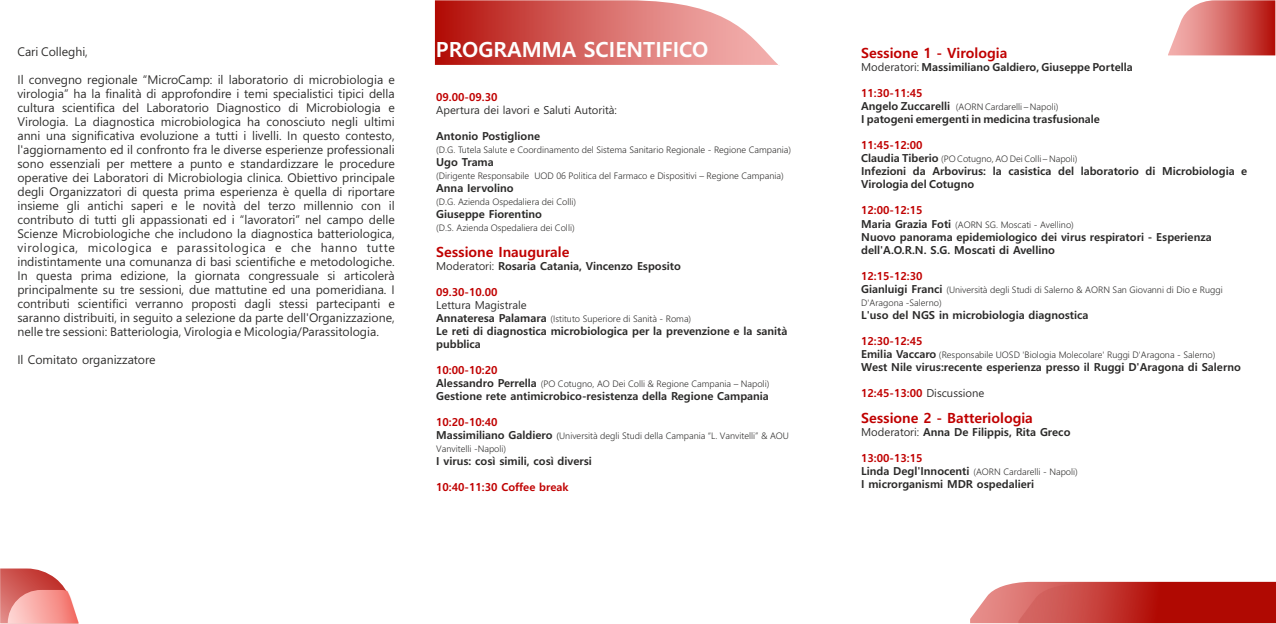
<style>
.page{position:relative;width:1276px;height:624px;background:#fff}
.page>*{position:absolute;margin:0;border:0;box-sizing:border-box;transform-origin:0 0}
.t1{font:700 20.8px "Malgun Gothic";color:#fefefe}
.t2{font:700 14px "Malgun Gothic";color:#c00000}
.t3{font:12px/14px "Malgun Gothic";color:#2b2a29;text-align:justify}
.t4{font:700 11px/13px "Malgun Gothic";color:#2b2a29}
.t5{font:700 11px "Malgun Gothic";color:#c00000}
.t6{font:11px "Malgun Gothic";color:#2b2a29}
.t7{font:300 9px/13px "Malgun Gothic";color:#2b2a29}
.s1{font-weight:400}
.s2{font-weight:700;font-size:11px}
.s3{font-weight:400;color:#2b2a29}
</style>
<div class="page">
<svg style="left:970px;top:582px;width:306px;height:41px;background:#c43d38"></svg>
<svg style="left:0;top:568px;width:66px;height:55px;background:#d5706c"></svg>
<img style="left:8px;top:590px;width:71px;height:33px">
<svg style="left:1168px;top:0;width:107px;height:56px;background:#d97773"></svg>
<svg style="left:435px;top:0;width:344px;height:66px;background:#d97774"></svg>
<p class="t3" style="left:17px;top:45px;width:72px">Cari Colleghi,</p>
<p class="t3" style="left:17px;top:73px;width:379px">Il convegno regionale “MicroCamp: il laboratorio di microbiologia e virologia” ha la finalità di approfondire i temi specialistici tipici della cultura scientifica del Laboratorio Diagnostico di Microbiologia e Virologia. La diagnostica microbiologica ha conosciuto negli ultimi anni una significativa evoluzione a tutti i livelli. In questo contesto, l'aggiornamento ed il confronto fra le diverse esperienze professionali sono essenziali per mettere a punto e standardizzare le procedure operative dei Laboratori di Microbiologia clinica. Obiettivo principale degli Organizzatori di questa prima esperienza è quella di riportare insieme gli antichi saperi e le novità del terzo millennio con il contributo di tutti gli appassionati ed i “lavoratori” nel campo delle Scienze Microbiologiche che includono la diagnostica batteriologica, virologica, micologica e parassitologica e che hanno tutte indistintamente una comunanza di basi scientifiche e metodologiche.<br>In questa prima edizione, la giornata congressuale si articolerà principalmente su tre sessioni, due mattutine ed una pomeridiana. I contributi scientifici verranno proposti dagli stessi partecipanti e saranno distribuiti, in seguito a selezione da parte dell'Organizzazione, nelle tre sessioni: Batteriologia, Virologia e Micologia/Parassitologia.</p>
<p class="t3" style="left:17px;top:353px;width:140px">Il Comitato organizzatore</p>
<h1 class="t1" style="left:436px;top:40px;width:274px">PROGRAMMA SCIENTIFICO</h1>
<p class="t5" style="left:436px;top:92px;width:63px">09.00-09.30</p>
<p class="t6" style="left:436px;top:105px;width:182px">Apertura dei lavori e Saluti Autorità:</p>
<p class="t4" style="left:436px;top:130px;width:105px">Antonio Postiglione</p>
<p class="t7" style="left:436px;top:143px;width:356px">(D.G. Tutela Salute e Coordinamento del Sistema Sanitario Regionale - Regione Campania)</p>
<p class="t4" style="left:436px;top:156px;width:59px">Ugo Trama</p>
<p class="t7" style="left:436px;top:195px;width:141px">(D.G. Azienda Ospedaliera dei Colli)</p>
<p class="t7" style="left:436px;top:169px;width:349px">(Dirigente Responsabile UOD 06 Politica del Farmaco e Dispositivi – Regione Campania)</p>
<p class="t4" style="left:436px;top:182px;width:79px">Anna Iervolino</p>
<p class="t4" style="left:436px;top:208px;width:107px">Giuseppe Fiorentino</p>
<p class="t2" style="left:436px;top:245px;width:135px">Sessione Inaugurale</p>
<p class="t7" style="left:436px;top:221px;width:140px">(D.S. Azienda Ospedaliera dei Colli)</p>
<p class="t4" style="left:436px;top:260px;width:246px"><span class="s1">Moderatori:</span> Rosaria Catania, Vincenzo Esposito</p>
<p class="t5" style="left:436px;top:287px;width:63px">09.30-10.00</p>
<p class="t6" style="left:436px;top:300px;width:92px">Lettura Magistrale</p>
<p class="t7" style="left:436px;top:312px;width:257px"><span class="s2">Annateresa Palamara</span> (Istituto Superiore di Sanità - Roma)</p>
<p class="t4" style="left:436px;top:325px;width:353px">Le reti di diagnostica microbiologica per la prevenzione e la sanità pubblica</p>
<p class="t5" style="left:436px;top:365px;width:63px">10:00-10:20</p>
<p class="t7" style="left:436px;top:377px;width:335px"><span class="s2">Alessandro Perrella</span> (PO Cotugno, AO Dei Colli &amp; Regione Campania – Napoli)</p>
<p class="t4" style="left:436px;top:390px;width:334px">Gestione rete antimicrobico-resistenza della Regione Campania</p>
<p class="t5" style="left:436px;top:417px;width:63px">10:20-10:40</p>
<p class="t7" style="left:436px;top:429px;width:354px"><span class="s2">Massimiliano Galdiero</span> <span class="s1">(</span>Università degli Studi della Campania “L. Vanvitelli” &amp; AOU<br>Vanvitelli -Napoli)</p>
<p class="t5" style="left:436px;top:482px;width:134px">10:40-11:30 Coffee break</p>
<p class="t4" style="left:436px;top:455px;width:157px">I virus: così simili, così diversi</p>
<p class="t2" style="left:861px;top:47px;width:148px">Sessione 1 - Virologia</p>
<p class="t4" style="left:861px;top:62px;width:273px"><span class="s1">Moderatori:</span> Massimiliano Galdiero, Giuseppe Portella</p>
<p class="t5" style="left:861px;top:89px;width:63px">11:30-11:45</p>
<p class="t7" style="left:861px;top:101px;width:199px"><span class="s2">Angelo Zuccarelli</span> (AORN Cardarelli – Napoli)</p>
<p class="t4" style="left:861px;top:114px;width:240px">I patogeni emergenti in medicina trasfusionale</p>
<p class="t5" style="left:861px;top:141px;width:63px">11:45-12:00</p>
<p class="t7" style="left:861px;top:153px;width:218px"><span class="s2">Claudia Tiberio</span> (PO Cotugno, AO Dei Colli – Napoli)</p>
<p class="t4" style="left:861px;top:166px;width:388px">Infezioni da Arbovirus: la casistica del laboratorio di Microbiologia e<br>Virologia del Cotugno</p>
<p class="t5" style="left:861px;top:206px;width:63px">12:00-12:15</p>
<p class="t7" style="left:861px;top:218px;width:214px"><span class="s2">Maria Grazia Foti</span> (AORN SG. Moscati - Avellino)</p>
<p class="t4" style="left:861px;top:231px;width:352px">Nuovo panorama epidemiologico dei virus respiratori - Esperienza dell'A.O.R.N. S.G. Moscati di Avellino</p>
<p class="t7" style="left:861px;top:283px;width:363px"><span class="s2">Gianluigi Franci</span> (Università degli Studi di Salerno &amp; AORN San Giovanni di Dio e Ruggi<br>D'Aragona -Salerno)</p>
<p class="t5" style="left:861px;top:271px;width:63px">12:15-12:30</p>
<p class="t4" style="left:861px;top:309px;width:229px">L'uso del NGS in microbiologia diagnostica</p>
<p class="t5" style="left:861px;top:336px;width:63px">12:30-12:45</p>
<p class="t7" style="left:861px;top:348px;width:356px"><span class="s2">Emilia Vaccaro</span> (Responsabile UOSD 'Biologia Molecolare' Ruggi D'Aragona - Salerno)</p>
<p class="t4" style="left:861px;top:361px;width:381px">West Nile virus:recente esperienza presso il Ruggi D'Aragona di Salerno</p>
<p class="t5" style="left:861px;top:388px;width:125px">12:45-13:00 <span class="s3">Discussione</span></p>
<p class="t2" style="left:861px;top:411px;width:173px">Sessione 2 - Batteriologia</p>
<p class="t4" style="left:861px;top:426px;width:211px"><span class="s1">Moderatori:</span> Anna De Filippis, Rita Greco</p>
<p class="t5" style="left:861px;top:453px;width:63px">13:00-13:15</p>
<p class="t7" style="left:861px;top:465px;width:218px"><span class="s2">Linda Degl'Innocenti</span> (AORN Cardarelli - Napoli)</p>
<p class="t4" style="left:861px;top:478px;width:174px">I microrganismi MDR ospedalieri</p>
</div>
